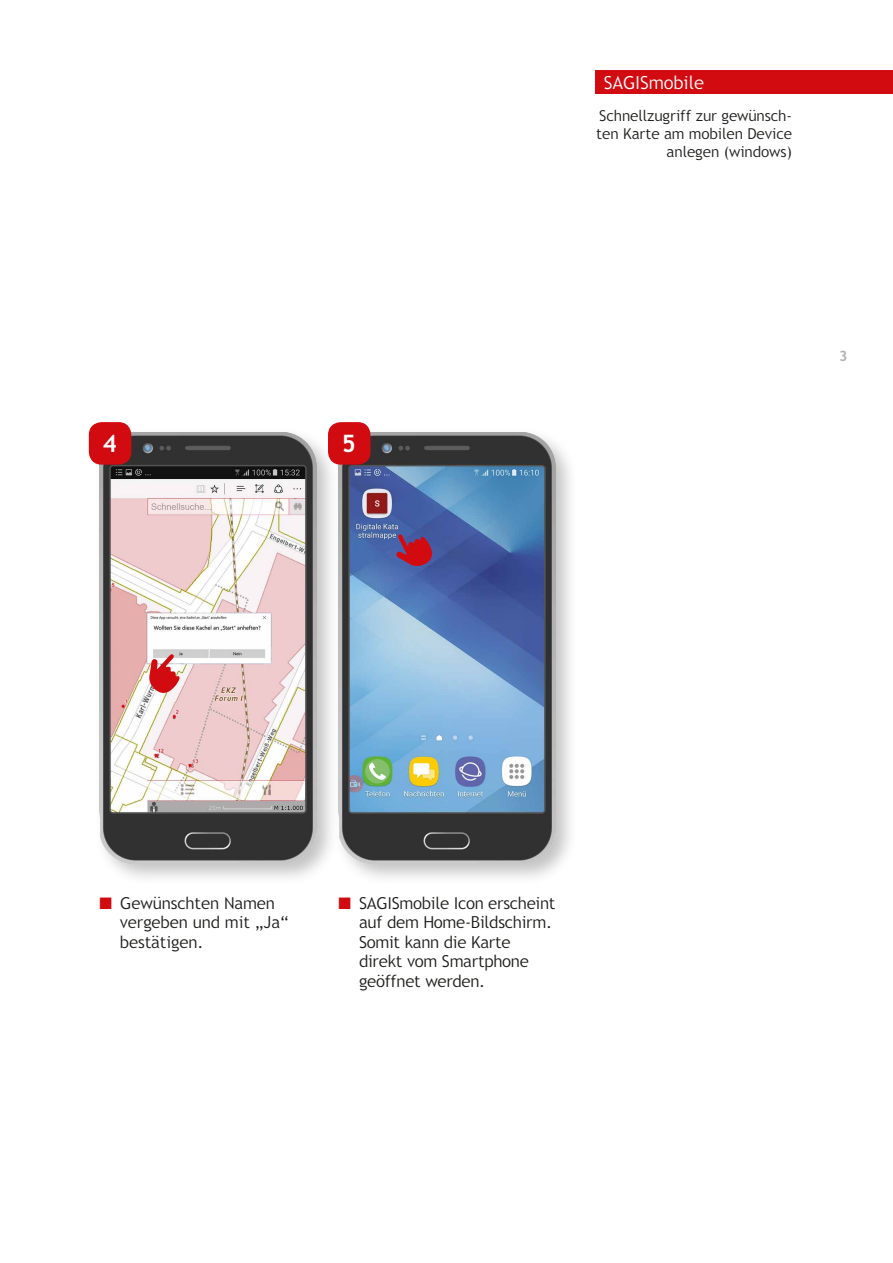
<style>
.page{position:relative;width:893px;height:1263px;background:#fff}
.page>*{position:absolute;margin:0;border:0;box-sizing:border-box;transform-origin:0 0}
.t1{font:700 24px "Trebuchet SBG2";color:#fff}
.t2{font:300 18px "Trebuchet SBG2";color:#fff}
.t3{font:300 16.5px/19.5px "Trebuchet SBG2";letter-spacing:-.01em;color:#1d1d1b}
.t4{font:300 15px/18px "Trebuchet SBG2";color:#1d1d1b;text-align:right}
.t5{font:700 14.25px "Trebuchet SBG2";color:#b2b2b2}
.s1{color:#d20b11}
</style>
<div class="page">
<div style="left:94px;top:427px;width:245px;height:459px;background:#878787;opacity:.5"></div>
<img style="left:99px;top:433px;width:217px;height:430px">
<svg style="left:149px;top:654px;width:31px;height:44px"></svg>
<div style="left:89px;top:422px;width:42px;height:43px;background:#d20b11;border-radius:13px"></div>
<div style="left:333px;top:427px;width:245px;height:459px;background:#878787;opacity:.5"></div>
<img style="left:339px;top:433px;width:216px;height:430px">
<svg style="left:396px;top:534px;width:40px;height:32px"></svg>
<div style="left:328px;top:422px;width:43px;height:43px;background:#d20b11;border-radius:13px"></div>
<div style="left:595px;top:70px;width:298px;height:24px;background:#d20b11"></div>
<h1 class="t1" style="left:103px;top:429px;width:16px">4</h1>
<h1 class="t1" style="left:342px;top:429px;width:16px">5</h1>
<p class="t2" style="left:604px;top:72px;width:101px">SAGISmobile</p>
<p class="t4" style="left:596px;top:107px;width:197px">Schnellzugriff zur gewünsch&shy;ten Karte am mobilen Device anlegen (windows)</p>
<p class="t5" style="left:839px;top:347px;width:10px">3</p>
<p class="t3" style="left:120px;top:893px;width:170px;text-indent:-20px"><span class="s1">■</span> Gewünschten Namen vergeben und mit „Ja“ bestätigen.</p>
<p class="t3" style="left:359px;top:893px;width:198px;text-indent:-20px"><span class="s1">■</span> SAGISmobile Icon erscheint auf dem Home-Bildschirm.<br>Somit kann die Karte direkt vom Smartphone geöffnet werden.</p>
</div>
